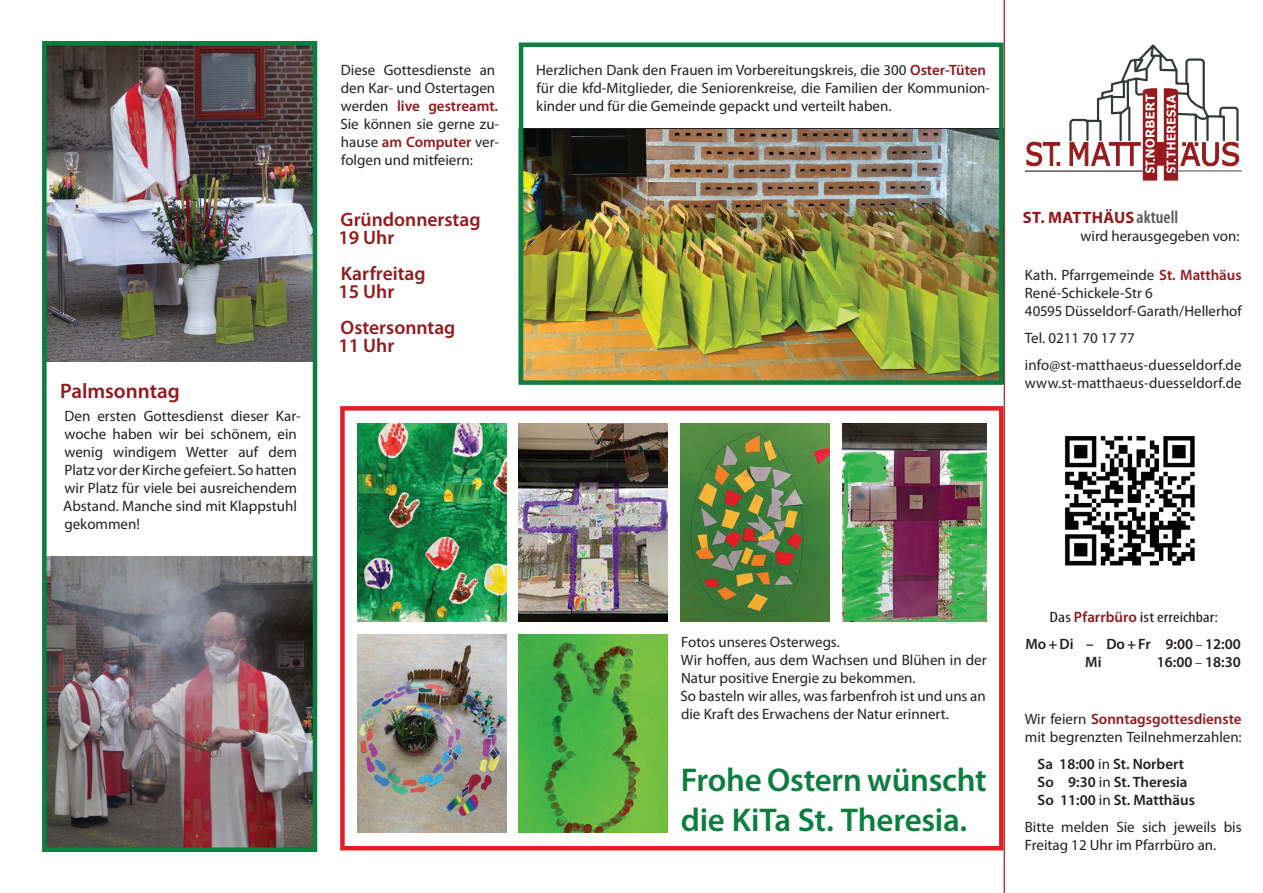
<style>
.page{position:relative;width:1263px;height:893px;background:#fff}
.page>*{position:absolute;margin:0;border:0;box-sizing:border-box;transform-origin:0 0}
.t1{font:600 33px/39.6px "Myriad Pro";letter-spacing:-.01em;color:#0c7e3f}
.t2{font:600 21px "Myriad Pro";color:#93191d}
.t3{font:600 19.5px/18px "Myriad Pro";color:#93191d}
.t4{font:700 16.5px "Myriad Pro";letter-spacing:.015em;color:#93191d}
.t5{font:15px/18px "Myriad Pro";color:#231f20}
.t6{font:600 15px/18px "Myriad Pro";color:#231f20;text-align:center}
.s1{font-weight:600;color:#93191d}
.s2{font-weight:600;font-stretch:condensed;font-size:18px;color:#57585a}
.s3{font-weight:400;font-stretch:condensed}
.s4{color:#93191d}
.s5{color:#fff}
.s6{font-family:"Minion Pro";font-weight:400}
.s7{font-weight:400}
</style>
<div class="page">
<svg style="left:1003px;top:0;width:239px;height:893px"></svg>
<svg style="left:1026px;top:141px;width:34px;height:26px"></svg>
<svg style="left:1068px;top:44px;width:172px;height:137px"></svg>
<hr style="left:1172px;top:170px;width:70px;height:1px;background:#57585a">
<hr style="left:1025px;top:170px;width:120px;height:2px;background:#57585a">
<img style="left:1059px;top:429px;width:144px;height:143px">
<img style="left:357px;top:423px;width:149px;height:198px">
<img style="left:357px;top:635px;width:149px;height:198px">
<img style="left:519px;top:423px;width:149px;height:198px">
<img style="left:680px;top:423px;width:149px;height:198px">
<img style="left:842px;top:423px;width:144px;height:198px">
<img style="left:519px;top:634px;width:149px;height:199px">
<div style="left:340px;top:406px;width:663px;height:444px;border:4px solid #e31e25"></div>
<img style="left:47px;top:556px;width:265px;height:291px">
<img style="left:47px;top:46px;width:265px;height:315px">
<img style="left:524px;top:130px;width:474px;height:250px">
<div style="left:519px;top:43px;width:484px;height:342px;border:4px solid #0c7e3f"></div>
<div style="left:42px;top:41px;width:275px;height:811px;border:4px solid #0c7e3f"></div>
<h2 class="t2" style="left:60px;top:378px;width:121px">Palmsonntag</h2>
<p class="t5" style="left:63px;top:407px;width:239px">Den ersten Gottesdienst dieser Kar&shy;woche haben wir bei schönem, ein wenig windigem Wetter auf dem<br>Platz vor der Kirche gefeiert. So hatten wir Platz für viele bei ausreichendem<br>Abstand. Manche sind mit Klappstuhl gekommen!</p>
<p class="t5" style="left:340px;top:61px;width:160px">Diese Gottesdienste an den Kar- und Ostertagen werden <span class="s1">live gestreamt.<br></span>Sie können sie gerne zu&shy;hause <span class="s1">am Computer</span> ver&shy;folgen und mitfeiern:</p>
<h3 class="t3" style="left:338px;top:210px;width:144px">Gründonnerstag<br>19 Uhr</h3>
<h3 class="t3" style="left:338px;top:264px;width:89px">Karfreitag<br>15 Uhr</h3>
<h3 class="t3" style="left:338px;top:318px;width:119px">Ostersonntag<br>11 Uhr</h3>
<p class="t5" style="left:536px;top:61px;width:456px">Herzlichen Dank den Frauen im Vorbereitungskreis, die 300 <span class="s1">Oster-Tüten </span>für die kfd-Mitglieder, die Seniorenkreise, die Familien der Kommunion&shy;kinder und für die Gemeinde gepackt und verteilt haben.</p>
<p class="t4" style="left:1023px;top:206px;width:157px">ST. MATTHÄUS <span class="s2">aktuell</span></p>
<p class="t5" style="left:1080px;top:226px;width:161px">wird herausgegeben von:</p>
<p class="t5" style="left:1025px;top:266px;width:218px">Kath. Pfarrgemeinde <span class="s1">St. Matthäus<br></span>René-Schickele-Str 6<br>40595 Düsseldorf-Garath/Hellerhof</p>
<p class="t5" style="left:1025px;top:324px;width:218px;line-height:27px">Tel. 0211 70 17 77 info@st-matthaeus-duesseldorf.de</p>
<p class="t5" style="left:1025px;top:374px;width:218px">www.st-matthaeus-duesseldorf.de</p>
<p class="t5" style="left:680px;top:632px;width:308px">Fotos unseres Osterwegs.<br>Wir hoffen, aus dem Wachsen und Blühen in der Natur positive Energie zu bekommen.<br>So basteln wir alles, was farbenfroh ist und uns an die Kraft des Erwachens der Natur erinnert.</p>
<h1 class="t1" style="left:681px;top:759px;width:307px">Frohe Ostern wünscht die KiTa St. Theresia.</h1>
<p class="t6" style="left:1025px;top:603px;width:217px;line-height:27px"><span class="s3">Das</span> <span class="s4">Pfarrbüro</span> <span class="s3">ist erreichbar:<br></span>Mo + Di – Do + Fr <span class="s5">1</span>9:00 <span class="s6">–</span> 12:00</p>
<p class="t6" style="left:1157px;top:653px;width:85px">16:00 <span class="s6">–</span> 18:30</p>
<p class="t5" style="left:1025px;top:710px;width:218px">Wir feiern <span class="s1">Sonntagsgottesdienste </span>mit begrenzten Teilnehmerzahlen:</p>
<p class="t6" style="left:1037px;top:755px;width:159px;text-align:left">Sa 18:00 <span class="s7">in</span> St. Norbert<br>So <span class="s5">1</span>9:30 <span class="s7">in</span> St. Theresia<br>So 11:00 <span class="s7">in</span> St. Matthäus</p>
<p class="t5" style="left:1025px;top:818px;width:218px">Bitte melden Sie sich jeweils bis<br>Freitag 12 Uhr im Pfarrbüro an.</p>
</div>
